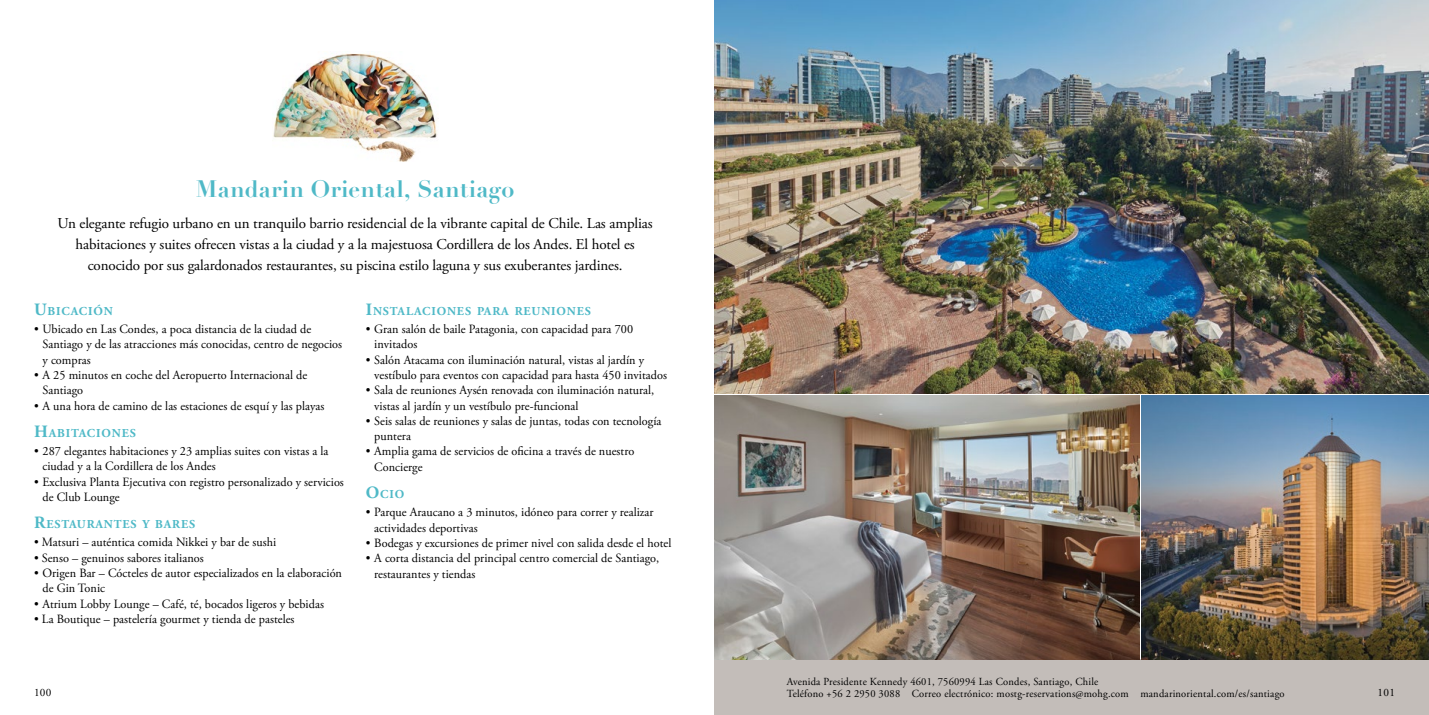
<style>
.page{position:relative;width:1429px;height:715px;background:#fff}
.page>*{position:absolute;margin:0;border:0;box-sizing:border-box;transform-origin:0 0}
.t1{font:700 23.25px "Didot";letter-spacing:.01em;color:#4fb9c7}
.t2{font:15px/21px "Adobe Garamond Pro";letter-spacing:-.005em;color:#000;text-align:center}
.t3{font:12.6px/15.3px "Adobe Garamond Pro";letter-spacing:.005em;color:#000}
.t4{font:700 12.15px "Adobe Garamond Pro";letter-spacing:.07em;color:#4fb9c7}
.t5{font:11.25px "Adobe Garamond Pro";letter-spacing:.03em;color:#000}
.t6{font:10.8px/12.8px "Adobe Garamond Pro";letter-spacing:.02em;color:#000}
.s1{font-size:17.25px}
</style>
<div class="page">
<div style="left:714px;top:659px;width:715px;height:55px;background:#c3bdb9"></div>
<img style="left:273px;top:53px;width:164px;height:109px">
<img style="left:1142px;top:395px;width:287px;height:264px">
<img style="left:714px;top:395px;width:426px;height:264px">
<img style="left:714px;top:0;width:715px;height:393px">
<h1 class="t1" style="left:196px;top:174px;width:320px">Mandarin Oriental, Santiago</h1>
<p class="t2" style="left:58px;top:213px;width:597px">Un elegante refugio urbano en un tranquilo barrio residencial de la vibrante capital de Chile. Las amplias habitaciones y suites ofrecen vistas a la ciudad y a la majestuosa Cordillera de los Andes. El hotel es conocido por sus galardonados restaurantes, su piscina estilo laguna y sus exuberantes jardines.</p>
<p class="t4" style="left:34px;top:303px;width:80px"><span class="s1">U</span>BICACIÓN</p>
<p class="t3" style="left:43px;top:321px;width:301px;text-indent:-9px">• Ubicado en Las Condes, a poca distancia de la ciudad de<br>Santiago y de las atracciones más conocidas, centro de negocios y compras</p>
<p class="t3" style="left:43px;top:367px;width:266px;text-indent:-9px">• A 25 minutos en coche del Aeropuerto Internacional de<br>Santiago</p>
<p class="t3" style="left:34px;top:398px;width:292px">• A una hora de camino de las estaciones de esquí y las playas</p>
<p class="t4" style="left:34px;top:425px;width:103px"><span class="s1">H</span>ABITACIONES</p>
<p class="t3" style="left:43px;top:443px;width:288px;text-indent:-9px">• 287 elegantes habitaciones y 23 amplias suites con vistas a la ciudad y a la Cordillera de los Andes</p>
<p class="t3" style="left:43px;top:474px;width:303px;text-indent:-9px">• Exclusiva Planta Ejecutiva con registro personalizado y servicios de Club Lounge</p>
<p class="t4" style="left:34px;top:517px;width:163px"><span class="s1">R</span>ESTAURANTES Y BARES</p>
<p class="t3" style="left:34px;top:535px;width:244px">• Matsuri – auténtica comida Nikkei y bar de sushi</p>
<p class="t3" style="left:34px;top:550px;width:171px">• Senso – genuinos sabores italianos</p>
<p class="t3" style="left:43px;top:565px;width:301px;text-indent:-9px">• Origen Bar – Cócteles de autor especializados en la elaboración de Gin Tonic</p>
<p class="t3" style="left:34px;top:596px;width:291px">• Atrium Lobby Lounge – Café, té, bocados ligeros y bebidas</p>
<p class="t3" style="left:34px;top:611px;width:262px">• La Boutique – pastelería gourmet y tienda de pasteles</p>
<p class="t4" style="left:366px;top:303px;width:227px"><span class="s1">I</span>NSTALACIONES PARA REUNIONES</p>
<p class="t3" style="left:374px;top:321px;width:260px;text-indent:-9px">• Gran salón de baile Patagonia, con capacidad para 700 invitados</p>
<p class="t3" style="left:374px;top:352px;width:294px;text-indent:-9px">• Salón Atacama con iluminación natural, vistas al jardín y vestíbulo para eventos con capacidad para hasta 450 invitados</p>
<p class="t3" style="left:374px;top:383px;width:281px;text-indent:-9px">• Sala de reuniones Aysén renovada con iluminación natural, vistas al jardín y un vestíbulo pre-funcional</p>
<p class="t3" style="left:374px;top:413px;width:289px;text-indent:-9px">• Seis salas de reuniones y salas de juntas, todas con tecnología puntera</p>
<p class="t3" style="left:374px;top:444px;width:262px;text-indent:-9px">• Amplia gama de servicios de oficina a través de nuestro<br>Concierge</p>
<p class="t4" style="left:366px;top:487px;width:40px"><span class="s1">O</span>CIO</p>
<p class="t3" style="left:374px;top:505px;width:281px;text-indent:-9px">• Parque Araucano a 3 minutos, idóneo para correr y realizar actividades deportivas</p>
<p class="t3" style="left:366px;top:535px;width:307px">• Bodegas y excursiones de primer nivel con salida desde el hotel</p>
<p class="t3" style="left:374px;top:550px;width:286px;text-indent:-9px">• A corta distancia del principal centro comercial de Santiago, restaurantes y tiendas</p>
<p class="t6" style="left:787px;top:674px;width:499px">Avenida Presidente Kennedy 4601, 7560994 Las Condes, Santiago, Chile<br>Teléfono +56 2 2950 3088 Correo electrónico: mostg-reservations@mohg.com mandarinoriental.com/es/santiago</p>
<p class="t5" style="left:34px;top:685px;width:19px">100</p>
<p class="t5" style="left:1377px;top:685px;width:19px">101</p>
</div>
